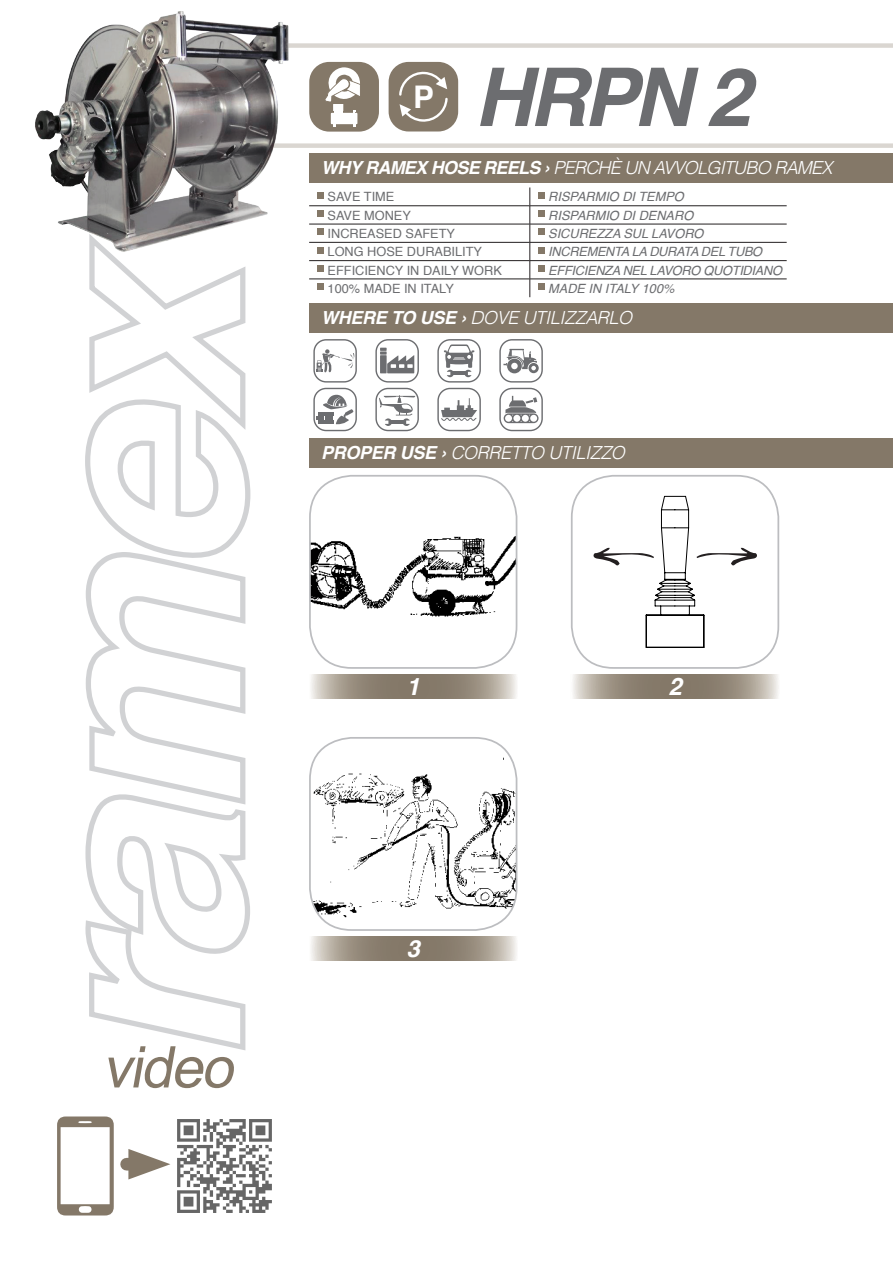
<style>
.page{position:relative;width:893px;height:1263px;background:#fff}
.page>*{position:absolute;margin:0;border:0;box-sizing:border-box;transform-origin:0 0}
.t1{font:italic 700 81px "Helvetica";color:#6c6d70}
.t2{font:italic 57.6px "Arial";color:#847868}
.t3{font:700 31.2px "Helvetica";color:#fff}
.t4{font:italic 700 24px "Helvetica";color:#fff}
.t5{font:italic 300 18px "Helvetica";letter-spacing:-.02em;color:#fff}
.t6{font:italic 300 18px "Helvetica";letter-spacing:-.04em;color:#fff}
.t7{font:12.75px "Helvetica";color:#6c6d70}
.t8{font:italic 12.75px "Helvetica";color:#6c6d70}
.t9{font:italic 12.75px "Helvetica";letter-spacing:-.02em;color:#6c6d70}
.s1{font-weight:700}
</style>
<div class="page">
<svg style="left:85px;top:256px;width:166px;height:794px"></svg>
<img style="left:177px;top:1119px;width:95px;height:94px">
<svg style="left:57px;top:1116px;width:57px;height:99px"></svg>
<div style="left:127px;top:1158px;width:19px;height:12px;background:#847868"></div>
<svg style="left:128px;top:1149px;width:42px;height:30px"></svg>
<svg style="left:297px;top:43px;width:596px;height:105px"></svg>
<div style="left:309px;top:153px;width:584px;height:30px;background:#847868"></div>
<div style="left:309px;top:303px;width:584px;height:30px;background:#847868"></div>
<div style="left:309px;top:438px;width:584px;height:29px;background:#847868"></div>
<hr style="left:309px;top:205px;width:221px;height:1px;background:#231f20">
<hr style="left:530px;top:205px;width:257px;height:1px;background:#231f20">
<hr style="left:309px;top:224px;width:221px;height:1px;background:#231f20">
<hr style="left:530px;top:224px;width:257px;height:1px;background:#231f20">
<hr style="left:309px;top:242px;width:221px;height:1px;background:#231f20">
<hr style="left:530px;top:242px;width:257px;height:1px;background:#231f20">
<hr style="left:309px;top:260px;width:221px;height:1px;background:#231f20">
<hr style="left:530px;top:260px;width:257px;height:1px;background:#231f20">
<hr style="left:309px;top:279px;width:221px;height:1px;background:#231f20">
<hr style="left:530px;top:279px;width:257px;height:1px;background:#231f20">
<svg style="left:530px;top:187px;width:1px;height:110px"></svg>
<svg style="left:318px;top:192px;width:6px;height:6px"></svg>
<div style="left:538px;top:192px;width:7px;height:6px;background:#847868"></div>
<div style="left:318px;top:210px;width:6px;height:7px;background:#847868"></div>
<div style="left:538px;top:210px;width:7px;height:7px;background:#847868"></div>
<svg style="left:318px;top:229px;width:6px;height:6px"></svg>
<div style="left:538px;top:229px;width:7px;height:6px;background:#847868"></div>
<svg style="left:318px;top:247px;width:6px;height:6px"></svg>
<div style="left:538px;top:247px;width:7px;height:6px;background:#847868"></div>
<div style="left:318px;top:265px;width:6px;height:7px;background:#847868"></div>
<div style="left:538px;top:265px;width:7px;height:7px;background:#847868"></div>
<svg style="left:318px;top:284px;width:6px;height:6px"></svg>
<div style="left:538px;top:284px;width:7px;height:6px;background:#847868"></div>
<div style="left:375px;top:339px;width:44px;height:44px;border:1px solid #6c6d70;border-radius:12px"></div>
<svg style="left:380px;top:348px;width:34px;height:25px"></svg>
<div style="left:313px;top:339px;width:44px;height:44px;border:1px solid #6c6d70;border-radius:12px"></div>
<svg style="left:316px;top:349px;width:39px;height:23px"></svg>
<div style="left:313px;top:388px;width:44px;height:43px;border:1px solid #6c6d70;border-radius:12px"></div>
<svg style="left:317px;top:395px;width:37px;height:29px"></svg>
<div style="left:437px;top:339px;width:44px;height:44px;border:1px solid #6c6d70;border-radius:12px"></div>
<svg style="left:444px;top:344px;width:31px;height:33px"></svg>
<hr style="left:452px;top:372px;width:14px;height:3px;background:#6c6d70">
<div style="left:499px;top:339px;width:44px;height:44px;border:1px solid #6c6d70;border-radius:12px"></div>
<svg style="left:503px;top:349px;width:36px;height:24px"></svg>
<div style="left:375px;top:388px;width:44px;height:43px;border:1px solid #6c6d70;border-radius:12px"></div>
<svg style="left:379px;top:395px;width:36px;height:31px"></svg>
<div style="left:437px;top:388px;width:44px;height:43px;border:1px solid #6c6d70;border-radius:12px"></div>
<svg style="left:441px;top:398px;width:36px;height:23px"></svg>
<div style="left:499px;top:388px;width:44px;height:43px;border:1px solid #6c6d70;border-radius:12px"></div>
<svg style="left:504px;top:396px;width:35px;height:27px"></svg>
<img style="left:35px;top:11px;width:262px;height:245px">
<div style="left:309px;top:62px;width:70px;height:70px;background:#847868;border-radius:20px"></div>
<div style="left:331px;top:113px;width:26px;height:11px;background:#fff"></div>
<svg style="left:325px;top:67px;width:35px;height:46px"></svg>
<div style="left:389px;top:62px;width:69px;height:69px;background:#847868;border-radius:20px"></div>
<svg style="left:399px;top:71px;width:49px;height:51px"></svg>
<svg style="left:573px;top:674px;width:206px;height:25px;background:#9f9587"></svg>
<svg style="left:311px;top:674px;width:206px;height:25px;background:#9f9587"></svg>
<svg style="left:311px;top:936px;width:206px;height:25px;background:#9f9587"></svg>
<img style="left:310px;top:484px;width:207px;height:184px">
<div style="left:309px;top:475px;width:208px;height:194px;border:2px solid #bcbdc0;border-radius:42px"></div>
<img style="left:310px;top:750px;width:207px;height:172px">
<div style="left:309px;top:737px;width:208px;height:194px;border:2px solid #bcbdc0;border-radius:42px"></div>
<div style="left:571px;top:475px;width:208px;height:194px;border:2px solid #bcbdc0;border-radius:42px"></div>
<svg style="left:593px;top:495px;width:164px;height:153px"></svg>
<h3 class="t3" style="left:413px;top:72px;width:22px">P</h3>
<h1 class="t1" style="left:474px;top:31px;width:278px">HRPN 2</h1>
<h3 class="t6" style="left:321px;top:154px;width:513px"><span class="s1">WHY RAMEX HOSE REELS ›</span> PERCHÈ UN AVVOLGITUBO RAMEX</h3>
<p class="t7" style="left:328px;top:187px;width:68px">SAVE TIME</p>
<p class="t8" style="left:548px;top:187px;width:137px">RISPARMIO DI TEMPO</p>
<p class="t7" style="left:328px;top:205px;width:85px">SAVE MONEY</p>
<p class="t8" style="left:548px;top:205px;width:146px">RISPARMIO DI DENARO</p>
<p class="t7" style="left:328px;top:224px;width:129px">INCREASED SAFETY</p>
<p class="t8" style="left:548px;top:223px;width:157px">SICUREZZA SUL LAVORO</p>
<p class="t7" style="left:328px;top:242px;width:156px">LONG HOSE DURABILITY</p>
<p class="t9" style="left:548px;top:242px;width:215px">INCREMENTA LA DURATA DEL TUBO</p>
<p class="t7" style="left:328px;top:260px;width:176px">EFFICIENCY IN DAILY WORK</p>
<p class="t9" style="left:548px;top:260px;width:235px">EFFICIENZA NEL LAVORO QUOTIDIANO</p>
<p class="t7" style="left:328px;top:279px;width:128px">100% MADE IN ITALY</p>
<p class="t8" style="left:548px;top:278px;width:128px">MADE IN ITALY 100%</p>
<h3 class="t5" style="left:321px;top:304px;width:312px"><span class="s1">WHERE TO USE ›</span> DOVE UTILIZZARLO</h3>
<h3 class="t5" style="left:321px;top:439px;width:305px"><span class="s1">PROPER USE ›</span> CORRETTO UTILIZZO</h3>
<h3 class="t4" style="left:407px;top:667px;width:15px">1</h3>
<h3 class="t4" style="left:668px;top:667px;width:15px">2</h3>
<h2 class="t2" style="left:102px;top:1029px;width:146px">video</h2>
<h3 class="t4" style="left:407px;top:929px;width:15px">3</h3>
</div>
